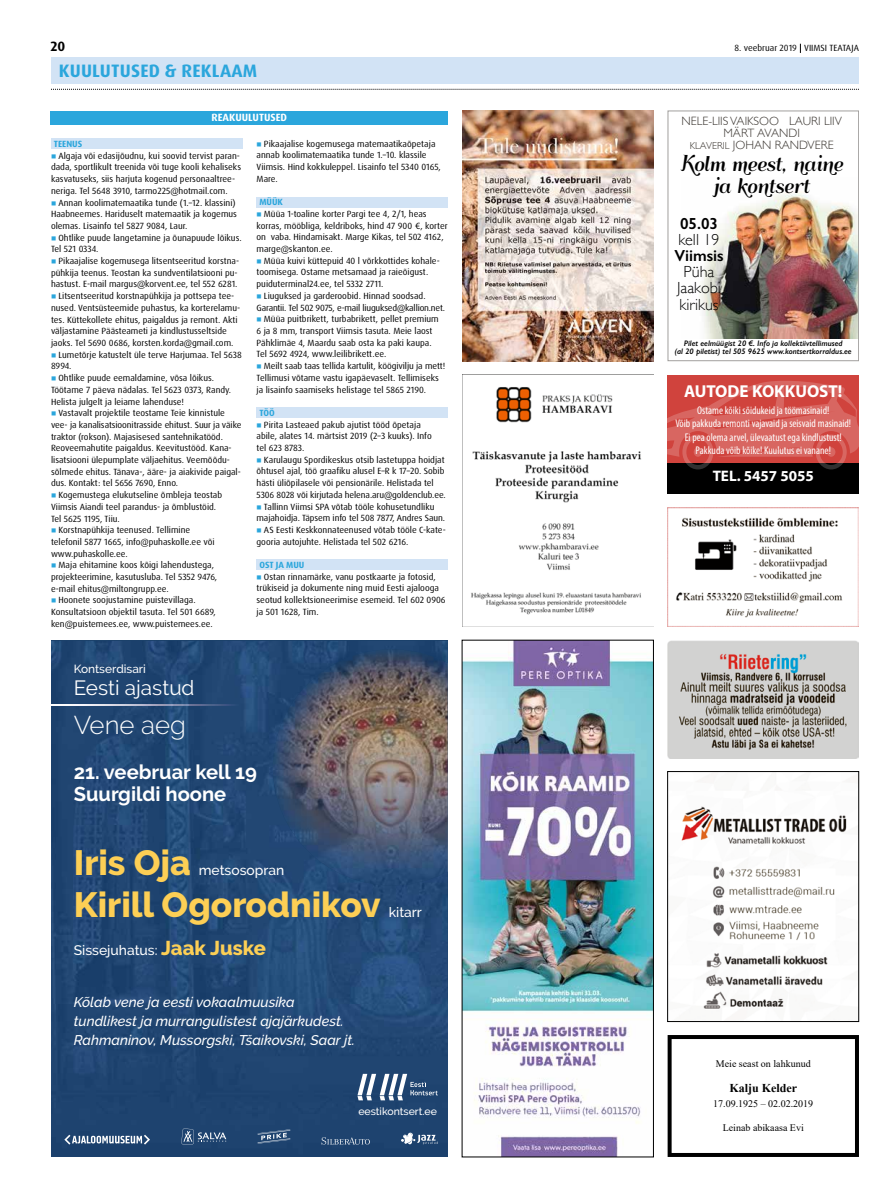
<style>
.page{position:relative;width:893px;height:1191px;background:#fff}
.page>*{position:absolute;margin:0;border:0;box-sizing:border-box;transform-origin:0 0}
.t1{font:800 35px "Raleway";color:#fdcf55}
.t2{font:300 25.6px "Raleway";color:#fff}
.t3{font:20.6px "Raleway";color:#fff}
.t4{font:20.1px/21.3px "Qumpellka No 12";letter-spacing:-.02em;color:#000;text-align:center;scale:.81 1}
.t5{font:700 20px/22px "Raleway";color:#fff}
.t6{font:700 18px "Dax Pro";letter-spacing:.01em;color:#2ba6dc}
.t7{font:700 17.3px "Myriad Pro";color:#fff}
.t8{font:300 16.1px/16.1px "Gill Sans";color:#000;text-align:center}
.t9{font:600 16.1px "Gill Sans";color:#000}
.t10{font:700 15.2px "Myriad Pro";color:#fff}
.t11{font:italic 500 14px/19px "Raleway";color:#fff}
.t12{font:500 13.8px "Raleway";color:#fff}
.t13{font:700 13.5px "Dax Pro";color:#000}
.t14{font:300 12px/12px "Gill Sans";color:#39342f;text-align:center}
.t15{font:700 12px "Times New Roman";color:#000}
.t16{font:500 11.8px "Raleway";color:#fff}
.t17{font:condensed 11.2px/13.4px "Myriad Pro";color:#fff;text-align:center}
.t18{font:700 10.5px "Dax Pro";color:#fff}
.t19{font:500 10.4px "Raleway";color:#fff}
.t20{font:10px "Times New Roman";color:#000}
.t21{font:9px/11.7px "Dax Pro";color:#000}
.t22{font:9px/11.7px "Dax Pro";letter-spacing:-.02em;color:#000}
.t23{font:700 9px "Dax Pro";color:#2ba6dc}
.t24{font:italic 600 8px/8px "Gill Sans";color:#000;text-align:center}
.s1{color:#2ba6dc}
.s2{font-weight:800;font-size:20px;color:#fdcf55}
.s3{font-size:10px}
</style>
<div class="page">
<div style="left:51px;top:138px;width:191px;height:11px;background:#d2e3f5"></div>
<div style="left:51px;top:57px;width:808px;height:26px;background:#d2e3f5"></div>
<svg style="left:51px;top:89px;width:808px;height:1px"></svg>
<img style="left:668px;top:640px;width:191px;height:118px">
<img style="left:668px;top:507px;width:191px;height:119px">
<img style="left:462px;top:374px;width:191px;height:252px">
<img style="left:681px;top:781px;width:166px;height:228px">
<div style="left:667px;top:771px;width:192px;height:250px;border:1px solid #000"></div>
<img style="left:464px;top:642px;width:188px;height:513px">
<div style="left:462px;top:640px;width:192px;height:517px;border:1px solid #000"></div>
<div style="left:668px;top:375px;width:191px;height:97px;background:#d0433d"></div>
<div style="left:668px;top:463px;width:191px;height:30px;background:#000"></div>
<svg style="left:668px;top:381px;width:191px;height:88px"></svg>
<img style="left:462px;top:111px;width:191px;height:250px">
<img style="left:701px;top:192px;width:156px;height:147px">
<div style="left:668px;top:111px;width:191px;height:250px;border:1px solid #a19f9d"></div>
<div style="left:668px;top:1035px;width:191px;height:122px;border:4px solid #000"></div>
<div style="left:51px;top:111px;width:397px;height:13px;background:#2ba6dc"></div>
<div style="left:257px;top:197px;width:191px;height:10px;background:#d2e3f5"></div>
<div style="left:257px;top:407px;width:191px;height:11px;background:#d2e3f5"></div>
<div style="left:257px;top:559px;width:191px;height:11px;background:#d2e3f5"></div>
<img style="left:51px;top:641px;width:397px;height:363px">
<img style="left:273px;top:649px;width:175px;height:236px">
<img style="left:51px;top:1004px;width:397px;height:153px">
<img style="left:51px;top:704px;width:187px;height:1px">
<svg style="left:357px;top:1073px;width:81px;height:27px"></svg>
<svg style="left:322px;top:1137px;width:48px;height:7px"></svg>
<svg style="left:401px;top:1132px;width:37px;height:12px"></svg>
<svg style="left:181px;top:1128px;width:45px;height:16px"></svg>
<svg style="left:64px;top:1134px;width:86px;height:10px"></svg>
<svg style="left:258px;top:1129px;width:32px;height:14px"></svg>
<h3 class="t13" style="left:51px;top:38px;width:16px">20</h3>
<h3 class="t6" style="left:59px;top:59px;width:200px">KUULUTUSED &amp; REKLAAM</h3>
<p class="t18" style="left:212px;top:111px;width:77px">REAKUULUTUSED</p>
<p class="t23" style="left:54px;top:138px;width:30px">TEENUS</p>
<p class="t21" style="left:51px;top:150px;width:192px"><span class="s1">■</span> Algaja või edasijõudnu, kui soovid tervist paran&shy;dada, sportlikult treenida või tuge kooli kehaliseks kasvatuseks, siis harjuta kogenud personaaltree&shy;neriga. Tel 5648 3910, tarmo225@hotmail.com.</p>
<p class="t21" style="left:51px;top:197px;width:187px"><span class="s1">■</span> Annan koolimatemaatika tunde (1.–12. klassini)<br>Haabneemes. Hariduselt matemaatik ja kogemus olemas. Lisainfo tel 5827 9084, Laur.</p>
<p class="t21" style="left:51px;top:232px;width:192px"><span class="s1">■</span> Ohtlike puude langetamine ja õunapuude lõikus.<br>Tel 521 0334.</p>
<p class="t21" style="left:51px;top:255px;width:190px"><span class="s1">■</span> Pikaajalise kogemusega litsentseeritud korstna&shy;pühkija teenus. Teostan ka sundventilatsiooni pu&shy;hastust. E-mail margus@korvent.ee, tel 552 6281.</p>
<p class="t21" style="left:51px;top:290px;width:191px"><span class="s1">■</span> Litsentseeritud korstnapühkija ja pottsepa tee&shy;nused. Ventsüsteemide puhastus, ka korterelamu&shy;tes. Küttekollete ehitus, paigaldus ja remont. Akti väljastamine Päästeameti ja kindlustusseltside jaoks. Tel 5690 0686, korsten.korda@gmail.com.</p>
<p class="t21" style="left:51px;top:349px;width:192px"><span class="s1">■</span> Lumetõrje katustelt üle terve Harjumaa. Tel 5638<br>8994.</p>
<p class="t21" style="left:51px;top:372px;width:182px"><span class="s1">■</span> Ohtlike puude eemaldamine, võsa lõikus.<br>Töötame 7 päeva nädalas. Tel 5623 0373, Randy.<br>Helista julgelt ja leiame lahenduse!</p>
<p class="t21" style="left:51px;top:407px;width:192px"><span class="s1">■</span> Vastavalt projektile teostame Teie kinnistule vee- ja kanalisatsioonitrasside ehitust. Suur ja väike traktor (rokson). Majasisesed santehnikatööd.<br>Reoveemahutite paigaldus. Keevitustööd. Kana&shy;lisatsiooni ülepumplate väljaehitus. Veemõõdu&shy;sõlmede ehitus. Tänava-, ääre- ja aiakivide paigal&shy;dus. Kontakt: tel 5656 7690, Enno.</p>
<p class="t21" style="left:51px;top:489px;width:173px"><span class="s1">■</span> Kogemustega elukutseline õmbleja teostab<br>Viimsis Aiandi teel parandus- ja õmblustöid.<br>Tel 5625 1195, Tiiu.</p>
<p class="t21" style="left:51px;top:524px;width:165px"><span class="s1">■</span> Korstnapühkija teenused. Tellimine telefonil 5877 1665, info@puhaskolle.ee või www.puhaskolle.ee.</p>
<p class="t21" style="left:51px;top:559px;width:168px"><span class="s1">■</span> Maja ehitamine koos kõigi lahendustega, projekteerimine, kasutusluba. Tel 5352 9476, e-mail ehitus@miltongrupp.ee.</p>
<p class="t21" style="left:51px;top:594px;width:166px"><span class="s1">■</span> Hoonete soojustamine puistevillaga.<br>Konsultatsioon objektil tasuta. Tel 501 6689, ken@puistemees.ee, www.puistemees.ee.</p>
<h3 class="t16" style="left:74px;top:662px;width:74px">Kontserdisari</h3>
<h3 class="t3" style="left:74px;top:676px;width:122px">Eesti ajastud</h3>
<h2 class="t2" style="left:74px;top:710px;width:114px">Vene aeg</h2>
<p class="t21" style="left:257px;top:138px;width:186px"><span class="s1">■</span> Pikaajalise kogemusega matemaatikaõpetaja annab koolimatemaatika tunde 1.–10. klassile Viimsis. Hind kokkuleppel. Lisainfo tel 5340 0165, Mare.</p>
<p class="t23" style="left:259px;top:196px;width:25px">MÜÜK</p>
<p class="t21" style="left:257px;top:208px;width:193px"><span class="s1">■</span> Müüa 1-toaline korter Pargi tee 4, 2/1, heas korras, mööbliga, keldriboks, hind 47 900 €, korter on vaba. Hindamisakt. Marge Kikas, tel 502 4162, marge@skanton.ee.</p>
<p class="t21" style="left:257px;top:255px;width:185px"><span class="s1">■</span> Müüa kuivi küttepuid 40 l võrkkottides kohale&shy;toomisega. Ostame metsamaad ja raieõigust. puiduterminal24.ee, tel 5332 2711.</p>
<p class="t22" style="left:257px;top:290px;width:190px"><span class="s1">■</span> Liuguksed ja garderoobid. Hinnad soodsad.<br>Garantii. Tel 502 9075, e-mail liuguksed@kallion.net.</p>
<p class="t21" style="left:257px;top:313px;width:184px"><span class="s1">■</span> Müüa puitbrikett, turbabrikett, pellet premium 6 ja 8 mm, transport Viimsis tasuta. Meie laost Pähklimäe 4, Maardu saab osta ka paki kaupa.<br>Tel 5692 4924, www.leilibrikett.ee.</p>
<p class="t21" style="left:257px;top:360px;width:190px"><span class="s1">■</span> Meilt saab taas tellida kartulit, köögivilju ja mett!<br>Tellimusi võtame vastu igapäevaselt. Tellimiseks ja lisainfo saamiseks helistage tel 5865 2190.</p>
<p class="t23" style="left:259px;top:407px;width:17px">TÖÖ</p>
<p class="t21" style="left:257px;top:419px;width:177px"><span class="s1">■</span> Pirita Lasteaed pakub ajutist tööd õpetaja abile, alates 14. märtsist 2019 (2–3 kuuks). Info tel 623 8783.</p>
<p class="t21" style="left:257px;top:454px;width:191px"><span class="s1">■</span> Karulaugu Spordikeskus otsib lastetuppa hoidjat õhtusel ajal, töö graafiku alusel E–R k 17–20. Sobib hästi üliõpilasele või pensionärile. Helistada tel 5306 8028 või kirjutada helena.aru@goldenclub.ee.</p>
<p class="t21" style="left:257px;top:500px;width:190px"><span class="s1">■</span> Tallinn Viimsi SPA võtab tööle kohusetundliku majahoidja. Täpsem info tel 508 7877, Andres Saun.</p>
<p class="t21" style="left:257px;top:524px;width:191px"><span class="s1">■</span> AS Eesti Keskkonnateenused võtab tööle C-kate&shy;gooria autojuhte. Helistada tel 502 6216.</p>
<p class="t23" style="left:259px;top:559px;width:47px">OST JA MUU</p>
<p class="t21" style="left:257px;top:571px;width:191px"><span class="s1">■</span> Ostan rinnamärke, vanu postkaarte ja fotosid, trükiseid ja dokumente ning muid Eesti ajalooga seotud kollektsioneerimise esemeid. Tel 602 0906 ja 501 1628, Tim.</p>
<h3 class="t5" style="left:74px;top:761px;width:185px">21. veebruar kell 19<br>Suurgildi hoone</h3>
<h1 class="t1" style="left:74px;top:842px;width:119px">Iris Oja</h1>
<h3 class="t12" style="left:199px;top:862px;width:87px">metsosopran</h3>
<h1 class="t1" style="left:74px;top:884px;width:309px">Kirill Ogorodnikov</h1>
<h3 class="t12" style="left:74px;top:942px;width:194px">Sissejuhatus: <span class="s2">Jaak Juske</span></h3>
<h3 class="t11" style="left:74px;top:992px;width:283px">Kõlab vene ja eesti vokaalmuusika tundlikest ja murrangulistest ajajärkudest.<br>Rahmaninov, Mussorgski, Tšaikovski, Saar jt.</h3>
<h3 class="t12" style="left:389px;top:904px;width:35px">kitarr</h3>
<p class="t19" style="left:358px;top:1105px;width:80px">eestikontsert.ee</p>
<p class="t21" style="left:734px;top:42px;width:126px">8. veebruar 2019 VIIMSI TEATAJA</p>
<h3 class="t14" style="left:681px;top:115px;width:162px">NELE-LIIS VAIKSOO LAURI LIIV<br>MÄRT AVANDI<br><span class="s3">KLAVERIL</span> JOHAN RANDVERE</h3>
<h3 class="t4" style="left:680px;top:152px;width:203px">Kolm meest, naine ja kontsert</h3>
<h3 class="t9" style="left:680px;top:214px;width:40px">05.03</h3>
<h3 class="t8" style="left:678px;top:231px;width:43px">kell 19</h3>
<h3 class="t9" style="left:674px;top:246px;width:51px">Viimsis</h3>
<h3 class="t8" style="left:677px;top:263px;width:45px">Püha<br>Jaakobi kirikus</h3>
<p class="t24" style="left:675px;top:339px;width:178px">Pilet eelmüügist 20 €. Info ja kollektiivtellimused<br>(al 20 piletist) tel 505 9625 www.kontsertkorraldus.ee</p>
<h3 class="t7" style="left:684px;top:380px;width:160px">AUTODE KOKKUOST!</h3>
<p class="t17" style="left:675px;top:403px;width:177px">Ostame kõiki sõidukeid ja töömasinaid!<br>Võib pakkuda remonti vajavaid ja seisvaid masinaid!<br>Ei pea olema arvel, ülevaatust ega kindlustust!<br>Pakkuda võib kõike! Kuulutus ei vanane!</p>
<h3 class="t10" style="left:713px;top:466px;width:103px">TEL. 5457 5055</h3>
<p class="t20" style="left:716px;top:1056px;width:96px">Meie seast on lahkunud</p>
<h3 class="t15" style="left:729px;top:1079px;width:69px">Kalju Kelder</h3>
<p class="t20" style="left:713px;top:1096px;width:101px">17.09.1925 – 02.02.2019</p>
<p class="t20" style="left:723px;top:1120px;width:83px">Leinab abikaasa Evi</p>
</div>
